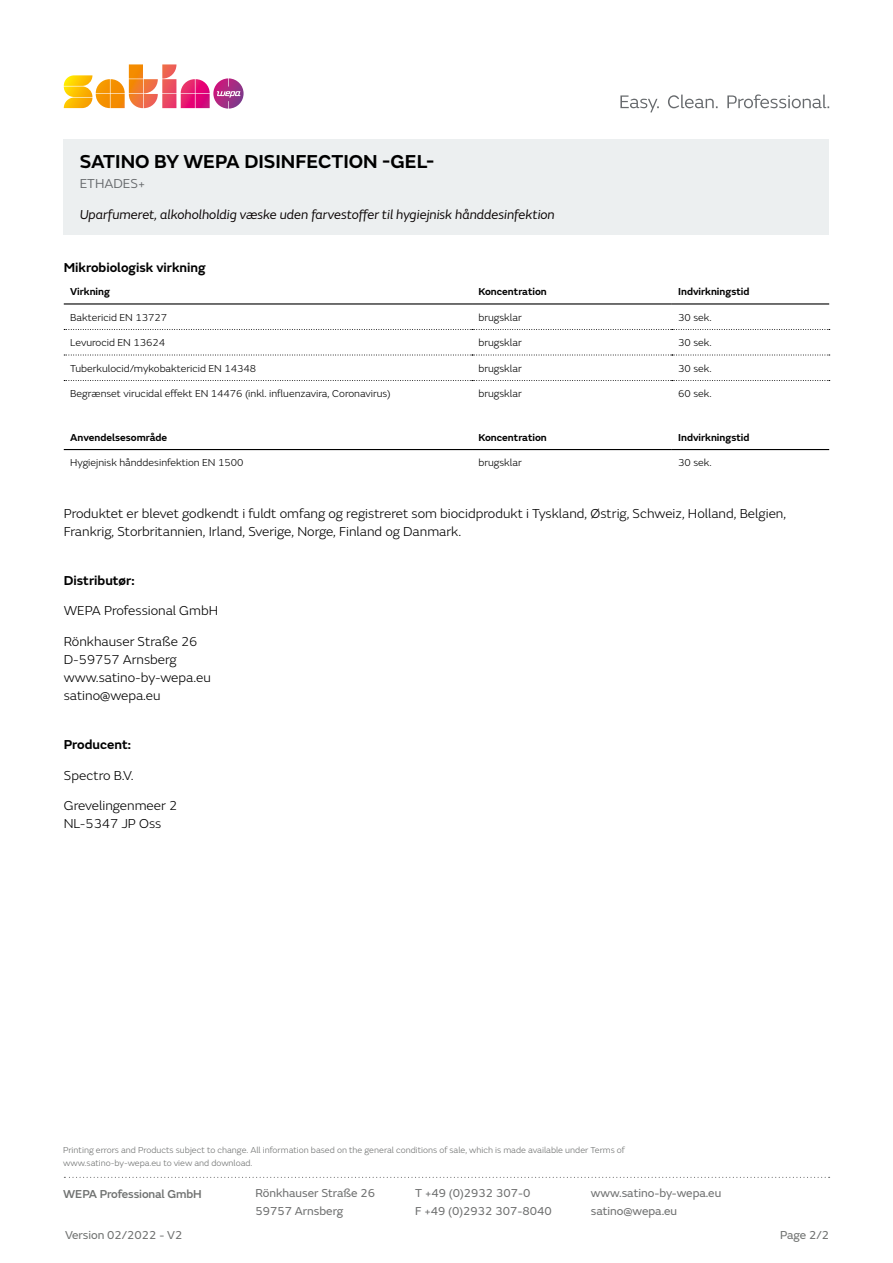
<style>
.page{position:relative;width:893px;height:1263px;background:#fff}
.page>*{position:absolute;margin:0;border:0;box-sizing:border-box;transform-origin:0 0}
.SUB{font:600 19.5px "FS Emeric";color:#000}
._5-Produktbeschreibu{font:300 13.5px/18px "FS Emeric";color:#000}
._4-Produktname{font:italic 13.5px "FS Emeric";color:#060000}
._4-Produktname-2{font:600 13.5px "FS Emeric";color:#000}
._5-Produktbeschreibu-2{font:600 13.5px "FS Emeric";color:#000}
.Für_Lesezeichnen{font:13.5px "FS Emeric";color:#676a6d}
.t1{font:12px/18px "FS Emeric";color:#6f7070}
.t2{font:12px "FS Emeric";color:#6f7170}
.t3{font:500 12px "FS Emeric";letter-spacing:-.01em;color:#6f7170}
._6-Tabelle-Datenblat{font:300 10.5px "FS Emeric";color:#000}
._6-Tabelle-Datenblat-2{font:600 10.5px "FS Emeric";color:#000}
.t4{font:300 9px/12.8px "FS Emeric";color:#6f7170}
</style>
<div class="page">
<svg style="left:64px;top:1177px;width:766px;height:1px"></svg>
<svg style="left:620px;top:94px;width:209px;height:19px"></svg>
<svg style="left:64px;top:64px;width:180px;height:45px"></svg>
<hr style="left:64px;top:303px;width:408px;height:2px;background:#000">
<hr style="left:472px;top:303px;width:200px;height:2px;background:#000">
<hr style="left:672px;top:303px;width:157px;height:2px;background:#000">
<svg style="left:64px;top:329px;width:766px;height:1px"></svg>
<svg style="left:64px;top:355px;width:766px;height:1px"></svg>
<svg style="left:64px;top:380px;width:766px;height:1px"></svg>
<hr style="left:64px;top:449px;width:408px;height:1px;background:#000">
<hr style="left:472px;top:449px;width:200px;height:1px;background:#000">
<hr style="left:672px;top:449px;width:157px;height:1px;background:#000">
<div style="left:64px;top:139px;width:765px;height:95px;background:#eceff0"></div>
<p class="SUB" style="left:80px;top:147px;width:356px">SATINO BY WEPA DISINFECTION -GEL-</p>
<p class="Für_Lesezeichnen" style="left:80px;top:174px;width:67px">ETHADES+</p>
<p class="_4-Produktname" style="left:80px;top:205px;width:477px">Uparfumeret, alkoholholdig væske uden farvestoffer til hygiejnisk hånddesinfektion</p>
<p class="_4-Produktname-2" style="left:64px;top:257px;width:143px">Mikrobiologisk virkning</p>
<p class="_6-Tabelle-Datenblat-2" style="left:70px;top:283px;width:41px">Virkning</p>
<p class="_6-Tabelle-Datenblat-2" style="left:478px;top:283px;width:70px">Koncentration</p>
<p class="_6-Tabelle-Datenblat-2" style="left:678px;top:283px;width:73px">Indvirkningstid</p>
<p class="_6-Tabelle-Datenblat" style="left:70px;top:310px;width:98px">Baktericid EN 13727</p>
<p class="_6-Tabelle-Datenblat" style="left:478px;top:310px;width:45px">brugsklar</p>
<p class="_6-Tabelle-Datenblat" style="left:678px;top:310px;width:35px">30 sek.</p>
<p class="_6-Tabelle-Datenblat" style="left:70px;top:335px;width:96px">Levurocid EN 13624</p>
<p class="_6-Tabelle-Datenblat" style="left:478px;top:335px;width:45px">brugsklar</p>
<p class="_6-Tabelle-Datenblat" style="left:678px;top:335px;width:35px">30 sek.</p>
<p class="_6-Tabelle-Datenblat" style="left:70px;top:361px;width:187px">Tuberkulocid/mykobaktericid EN 14348</p>
<p class="_6-Tabelle-Datenblat" style="left:478px;top:361px;width:45px">brugsklar</p>
<p class="_6-Tabelle-Datenblat" style="left:678px;top:361px;width:35px">30 sek.</p>
<p class="_6-Tabelle-Datenblat" style="left:70px;top:386px;width:322px">Begrænset virucidal effekt EN 14476 (inkl. influenzavira, Coronavirus)</p>
<p class="_6-Tabelle-Datenblat" style="left:478px;top:386px;width:45px">brugsklar</p>
<p class="_6-Tabelle-Datenblat" style="left:678px;top:386px;width:35px">60 sek.</p>
<p class="_6-Tabelle-Datenblat-2" style="left:70px;top:429px;width:99px">Anvendelsesområde</p>
<p class="_6-Tabelle-Datenblat-2" style="left:478px;top:429px;width:70px">Koncentration</p>
<p class="_6-Tabelle-Datenblat-2" style="left:678px;top:429px;width:73px">Indvirkningstid</p>
<p class="_6-Tabelle-Datenblat" style="left:70px;top:455px;width:175px">Hygiejnisk hånddesinfektion EN 1500</p>
<p class="_6-Tabelle-Datenblat" style="left:478px;top:455px;width:45px">brugsklar</p>
<p class="_6-Tabelle-Datenblat" style="left:678px;top:455px;width:35px">30 sek.</p>
<p class="_5-Produktbeschreibu" style="left:64px;top:504px;width:724px">Produktet er blevet godkendt i fuldt omfang og registreret som biocidprodukt i Tyskland, Østrig, Schweiz, Holland, Belgien,<br>Frankrig, Storbritannien, Irland, Sverige, Norge, Finland og Danmark.</p>
<p class="_5-Produktbeschreibu-2" style="left:64px;top:570px;width:72px">Distributør:</p>
<p class="_5-Produktbeschreibu" style="left:64px;top:601px;width:156px">WEPA Professional GmbH</p>
<p class="_5-Produktbeschreibu" style="left:64px;top:632px;width:149px">Rönkhauser Straße 26<br>D-59757 Arnsberg www.satino-by-wepa.eu satino@wepa.eu</p>
<p class="_5-Produktbeschreibu-2" style="left:64px;top:734px;width:69px">Producent:</p>
<p class="_5-Produktbeschreibu" style="left:64px;top:765px;width:71px">Spectro B.V.</p>
<p class="_5-Produktbeschreibu" style="left:64px;top:796px;width:115px">Grevelingenmeer 2<br>NL-5347 JP Oss</p>
<p class="t4" style="left:63px;top:1144px;width:563px">Printing errors and Products subject to change. All information based on the general conditions of sale, which is made available under Terms of www.satino-by-wepa.eu to view and download.</p>
<p class="t3" style="left:63px;top:1185px;width:140px">WEPA Professional GmbH</p>
<p class="t2" style="left:65px;top:1227px;width:119px">Version 02/2022 - V2</p>
<p class="t1" style="left:255px;top:1184px;width:121px">Rönkhauser Straße 26<br>59757 Arnsberg</p>
<p class="t1" style="left:415px;top:1184px;width:138px">T +49 (0)2932 307-0<br>F +49 (0)2932 307-8040</p>
<p class="t1" style="left:591px;top:1184px;width:132px">www.satino-by-wepa.eu satino@wepa.eu</p>
<p class="t2" style="left:780px;top:1227px;width:51px">Page 2/2</p>
</div>
